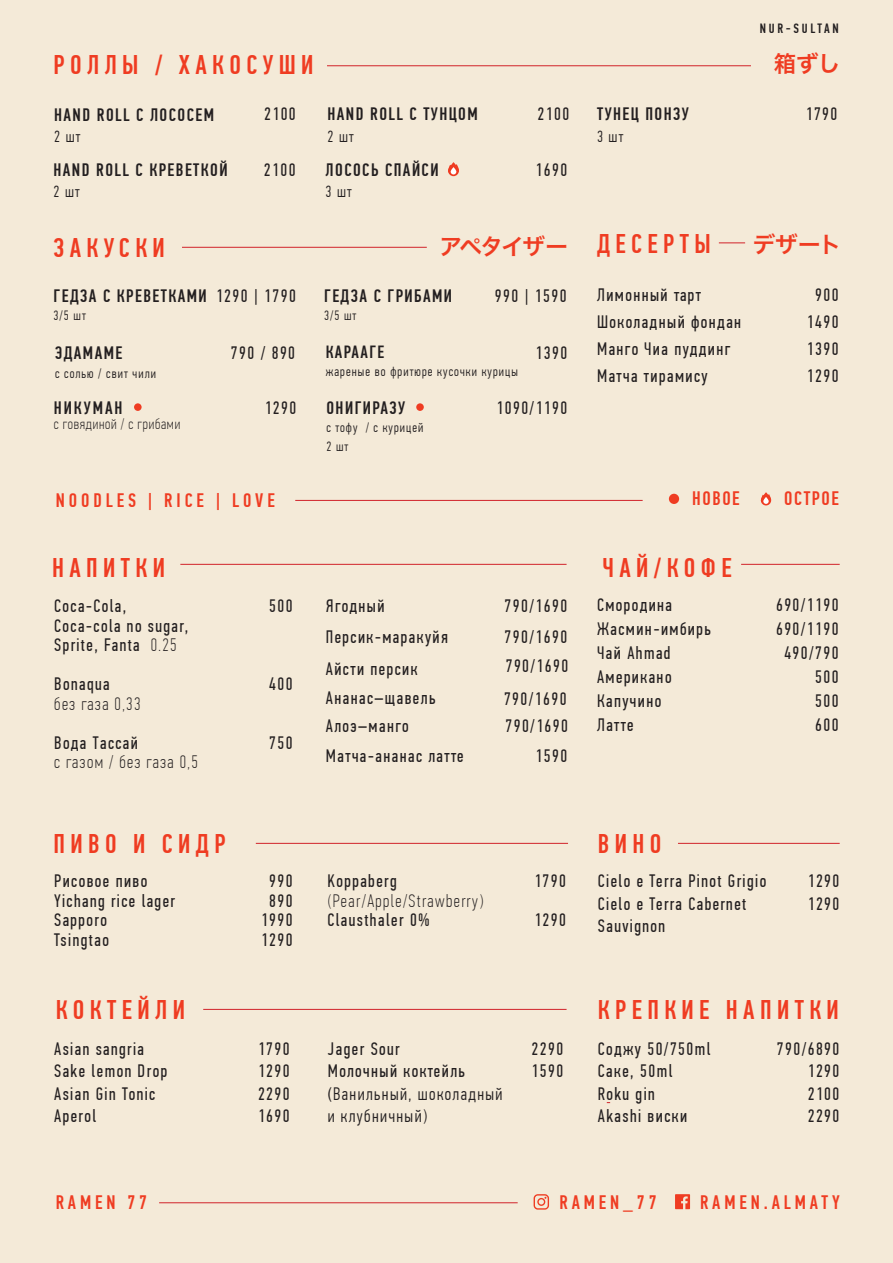
<style>
.page{position:relative;width:893px;height:1263px;background:#f4ead8}
.page>*{position:absolute;margin:0;border:0;box-sizing:border-box;transform-origin:0 0}
.t1{font:500 27px "PF Din Text Comp Pro";letter-spacing:.2em;color:#ef3c22}
.t2{font:22.5px "Hira Kaku Pro W6";letter-spacing:-.05em;color:#ef3c22}
.t3{font:500 19.5px "PF Din Text Comp Pro";letter-spacing:.2em;color:#ef3c22}
.t4{font:18px/19.5px "PF Din Text Comp Pro";letter-spacing:.08em;color:#231f20}
.t5{font:500 18px "PF Din Text Comp Pro";letter-spacing:.08em;color:#231f20}
.t6{font:100 18px/19.5px "PF Din Text Comp Pro";letter-spacing:.08em;color:#231f20}
.t7{font:300 18px/22.5px "PF Din Text Comp Pro";letter-spacing:.08em;color:#231f20}
.t8{font:500 18px "PF Din Text Comp Pro";letter-spacing:.11em;color:#231f20}
.t9{font:500 17.7px "PF Din Text Comp Pro";letter-spacing:.08em;color:#231f20}
.t10{font:300 16.2px "PF Din Text Comp Pro";letter-spacing:.08em;color:#231f20}
.t11{font:100 15px "PF Din Text Comp Pro";letter-spacing:.05em;color:#231f20}
.t12{font:300 13.5px/19.5px "PF Din Text Comp Pro";letter-spacing:.08em;color:#231f20}
.t13{font:500 13.5px "PF Din Text Comp Pro";letter-spacing:.2em;color:#231f20}
.s1{font-weight:100}
.s2{font-weight:400}
</style>
<div class="page">
<svg style="left:448px;top:162px;width:11px;height:14px"></svg>
<svg style="left:448px;top:164px;width:11px;height:11px"></svg>
<hr style="left:295px;top:500px;width:348px;height:1px;background:#d1232a">
<div style="left:669px;top:494px;width:10px;height:10px;background:#ef3c22;border-radius:50%"></div>
<svg style="left:761px;top:492px;width:10px;height:13px"></svg>
<svg style="left:760px;top:494px;width:11px;height:10px"></svg>
<svg style="left:763px;top:497px;width:6px;height:7px"></svg>
<hr style="left:327px;top:66px;width:424px;height:1px;background:#d1232a">
<hr style="left:182px;top:247px;width:245px;height:1px;background:#d1232a">
<hr style="left:159px;top:1202px;width:359px;height:1px;background:#d1232a">
<div style="left:416px;top:403px;width:8px;height:8px;background:#ef3c22;border-radius:50%"></div>
<div style="left:134px;top:403px;width:8px;height:8px;background:#ef3c22;border-radius:50%"></div>
<hr style="left:256px;top:843px;width:312px;height:1px;background:#d1232a">
<hr style="left:678px;top:843px;width:162px;height:1px;background:#d1232a">
<hr style="left:203px;top:1009px;width:364px;height:1px;background:#d1232a">
<hr style="left:180px;top:564px;width:387px;height:1px;background:#d1232a">
<hr style="left:741px;top:564px;width:99px;height:1px;background:#d1232a">
<svg style="left:719px;top:243px;width:26px;height:1px"></svg>
<svg style="left:534px;top:1194px;width:15px;height:15px"></svg>
<svg style="left:675px;top:1194px;width:15px;height:15px"></svg>
<p class="t13" style="left:760px;top:21px;width:81px">NUR-SULTAN</p>
<p class="t1" style="left:54px;top:49px;width:261px">РОЛЛЫ / ХАКОСУШИ</p>
<p class="t2" style="left:774px;top:43px;width:68px">箱ずし</p>
<p class="t5" style="left:54px;top:104px;width:161px">HAND ROLL С ЛОСОСЕМ</p>
<p class="t10" style="left:54px;top:128px;width:28px">2 шт</p>
<p class="t4" style="left:264px;top:105px;width:33px">2100</p>
<p class="t5" style="left:327px;top:104px;width:152px">HAND ROLL С ТУНЦОМ</p>
<p class="t10" style="left:327px;top:127px;width:28px">2 шт</p>
<p class="t4" style="left:537px;top:105px;width:33px">2100</p>
<p class="t5" style="left:54px;top:159px;width:176px">HAND ROLL С КРЕВЕТКОЙ</p>
<p class="t4" style="left:536px;top:160px;width:33px">1690</p>
<p class="t10" style="left:54px;top:182px;width:28px">2 шт</p>
<p class="t5" style="left:326px;top:159px;width:114px">ЛОСОСЬ СПАЙСИ</p>
<p class="t10" style="left:326px;top:182px;width:28px">3 шт</p>
<p class="t4" style="left:264px;top:160px;width:33px">2100</p>
<p class="t1" style="left:54px;top:232px;width:113px">ЗАКУСКИ</p>
<p class="t2" style="left:440px;top:226px;width:130px">アペタイザー</p>
<p class="t4" style="left:216px;top:286px;width:81px">1290 | 1790</p>
<p class="t4" style="left:495px;top:286px;width:73px">990 | 1590</p>
<p class="t5" style="left:54px;top:285px;width:155px">ГЕДЗА C КРЕВЕТКАМИ</p>
<p class="t12" style="left:54px;top:306px;width:34px">3/5 шт</p>
<p class="t5" style="left:324px;top:285px;width:129px">ГЕДЗА C ГРИБАМИ</p>
<p class="t12" style="left:324px;top:306px;width:34px">3/5 шт</p>
<p class="t5" style="left:55px;top:342px;width:69px">ЭДАМАМЕ</p>
<p class="t12" style="left:55px;top:364px;width:102px">с солью / свит чили</p>
<p class="t4" style="left:231px;top:343px;width:66px">790 / 890</p>
<p class="t9" style="left:326px;top:342px;width:60px">КАРААГЕ</p>
<p class="t12" style="left:326px;top:362px;width:194px">жареные во фритюре кусочки курицы</p>
<p class="t4" style="left:535px;top:343px;width:33px">1390</p>
<p class="t8" style="left:54px;top:397px;width:70px">НИКУМАН</p>
<p class="t4" style="left:496px;top:398px;width:72px">1090/1190</p>
<p class="t11" style="left:54px;top:415px;width:128px">с говядиной / с грибами</p>
<p class="t5" style="left:326px;top:397px;width:80px">ОНИГИРАЗУ</p>
<p class="t12" style="left:326px;top:417px;width:98px">с тофу / с курицей<br>2 шт</p>
<p class="t4" style="left:265px;top:398px;width:33px">1290</p>
<p class="t5" style="left:597px;top:104px;width:93px">ТУНЕЦ ПОНЗУ</p>
<p class="t10" style="left:597px;top:127px;width:28px">3 шт</p>
<p class="t4" style="left:806px;top:105px;width:33px">1790</p>
<p class="t2" style="left:753px;top:224px;width:90px">デザート</p>
<p class="t1" style="left:597px;top:228px;width:115px">ДЕСЕРТЫ</p>
<p class="t4" style="left:597px;top:285px;width:106px">Лимонный тарт</p>
<p class="t4" style="left:815px;top:285px;width:25px">900</p>
<p class="t4" style="left:597px;top:312px;width:146px">Шоколадный фондан</p>
<p class="t4" style="left:807px;top:312px;width:33px">1490</p>
<p class="t4" style="left:597px;top:339px;width:135px">Манго Чиа пуддинг</p>
<p class="t4" style="left:807px;top:339px;width:33px">1390</p>
<p class="t4" style="left:597px;top:366px;width:112px">Матча тирамису</p>
<p class="t4" style="left:807px;top:366px;width:33px">1290</p>
<p class="t3" style="left:56px;top:489px;width:220px">NOODLES | RICE | LOVE</p>
<p class="t3" style="left:692px;top:487px;width:49px">НОВОЕ</p>
<p class="t3" style="left:784px;top:487px;width:56px">ОСТРОЕ</p>
<p class="t1" style="left:52px;top:552px;width:114px">НАПИТКИ</p>
<p class="t4" style="left:54px;top:596px;width:74px">Coca-Cola,</p>
<p class="t4" style="left:269px;top:596px;width:25px">500</p>
<p class="t4" style="left:54px;top:616px;width:136px">Сoca-cola no sugar,<br>Sprite, Fanta <span class="s1">0.25</span></p>
<p class="t4" style="left:54px;top:674px;width:57px">Bonaqua</p>
<p class="t4" style="left:269px;top:674px;width:25px">400</p>
<p class="t6" style="left:54px;top:684px;width:88px;line-height:39px">без газа 0,33<br><span class="s2">Вода Тассай</span></p>
<p class="t4" style="left:269px;top:733px;width:25px">750</p>
<p class="t6" style="left:54px;top:752px;width:145px">с газом / без газа 0,5</p>
<p class="t4" style="left:326px;top:596px;width:60px">Ягодный</p>
<p class="t4" style="left:505px;top:596px;width:64px">790/1690</p>
<p class="t4" style="left:326px;top:627px;width:123px">Персик-маракуйя</p>
<p class="t4" style="left:505px;top:627px;width:64px">790/1690</p>
<p class="t4" style="left:326px;top:659px;width:93px">Айсти персик</p>
<p class="t4" style="left:506px;top:657px;width:64px">790/1690</p>
<p class="t4" style="left:326px;top:688px;width:111px">Ананас–щавель</p>
<p class="t4" style="left:326px;top:717px;width:84px">Алоэ–манго</p>
<p class="t4" style="left:504px;top:690px;width:64px">790/1690</p>
<p class="t4" style="left:505px;top:717px;width:64px">790/1690</p>
<p class="t4" style="left:326px;top:746px;width:139px">Матча-ананас латте</p>
<p class="t4" style="left:535px;top:746px;width:33px">1590</p>
<p class="t1" style="left:602px;top:552px;width:131px">ЧАЙ/КОФЕ</p>
<p class="t4" style="left:597px;top:595px;width:77px">Смородина</p>
<p class="t4" style="left:776px;top:595px;width:64px">690/1190</p>
<p class="t4" style="left:597px;top:619px;width:115px">Жасмин-имбирь</p>
<p class="t4" style="left:776px;top:619px;width:64px">690/1190</p>
<p class="t4" style="left:597px;top:643px;width:75px">Чай Ahmad</p>
<p class="t4" style="left:784px;top:643px;width:56px">490/790</p>
<p class="t4" style="left:597px;top:667px;width:76px">Американо</p>
<p class="t4" style="left:815px;top:667px;width:25px">500</p>
<p class="t4" style="left:597px;top:691px;width:66px">Капучино</p>
<p class="t4" style="left:815px;top:691px;width:25px">500</p>
<p class="t4" style="left:597px;top:715px;width:38px">Латте</p>
<p class="t4" style="left:815px;top:715px;width:25px">600</p>
<p class="t1" style="left:54px;top:828px;width:173px">ПИВО И СИДР</p>
<p class="t1" style="left:598px;top:828px;width:65px">ВИНО</p>
<p class="t4" style="left:54px;top:871px;width:95px">Рисовое пиво</p>
<p class="t4" style="left:269px;top:871px;width:25px">990</p>
<p class="t4" style="left:54px;top:891px;width:123px">Yichang rice lager</p>
<p class="t4" style="left:269px;top:891px;width:25px">890</p>
<p class="t4" style="left:54px;top:910px;width:54px">Sapporo</p>
<p class="t4" style="left:261px;top:910px;width:33px">1990</p>
<p class="t4" style="left:54px;top:930px;width:56px">Tsingtao</p>
<p class="t4" style="left:261px;top:930px;width:33px">1290</p>
<p class="t4" style="left:327px;top:871px;width:71px">Koppaberg</p>
<p class="t4" style="left:534px;top:871px;width:33px">1790</p>
<p class="t6" style="left:327px;top:890px;width:157px">(Pear/Apple/Strawberry)<br><span class="s2">Clausthaler 0%</span></p>
<p class="t4" style="left:534px;top:910px;width:33px">1290</p>
<p class="t4" style="left:598px;top:871px;width:170px">Cielo e Terra Pinot Grigio</p>
<p class="t4" style="left:808px;top:871px;width:33px">1290</p>
<p class="t4" style="left:598px;top:894px;width:150px">Cielo e Terra Cabernet</p>
<p class="t4" style="left:808px;top:894px;width:33px">1290</p>
<p class="t4" style="left:598px;top:916px;width:69px">Sauvignon</p>
<p class="t1" style="left:56px;top:994px;width:131px">КОКТЕЙЛИ</p>
<p class="t1" style="left:598px;top:994px;width:242px">КРЕПКИЕ НАПИТКИ</p>
<p class="t4" style="left:54px;top:1039px;width:91px">Asian sangria</p>
<p class="t4" style="left:258px;top:1039px;width:33px">1790</p>
<p class="t4" style="left:54px;top:1061px;width:115px">Sake lemon Drop</p>
<p class="t4" style="left:258px;top:1061px;width:33px">1290</p>
<p class="t4" style="left:54px;top:1084px;width:103px">Asian Gin Tonic</p>
<p class="t4" style="left:258px;top:1084px;width:33px">2290</p>
<p class="t4" style="left:54px;top:1106px;width:44px">Aperol</p>
<p class="t4" style="left:258px;top:1106px;width:33px">1690</p>
<p class="t4" style="left:328px;top:1039px;width:74px">Jager Sour</p>
<p class="t4" style="left:532px;top:1039px;width:33px">2290</p>
<p class="t4" style="left:328px;top:1061px;width:139px">Молочный коктейль</p>
<p class="t4" style="left:532px;top:1061px;width:33px">1590</p>
<p class="t7" style="left:328px;top:1082px;width:176px"><span class="s2">(</span>Ванильный, шоколадный и клубничный)</p>
<p class="t4" style="left:598px;top:1039px;width:114px">Соджу 50/750ml</p>
<p class="t4" style="left:777px;top:1039px;width:64px">790/6890</p>
<p class="t4" style="left:598px;top:1061px;width:76px">Саке, 50ml</p>
<p class="t4" style="left:808px;top:1061px;width:33px">1290</p>
<p class="t4" style="left:598px;top:1084px;width:58px">Roku gin</p>
<p class="t4" style="left:808px;top:1084px;width:33px">2100</p>
<p class="t4" style="left:598px;top:1106px;width:91px">Akashi виски</p>
<p class="t4" style="left:808px;top:1106px;width:33px">2290</p>
<p class="t3" style="left:56px;top:1191px;width:93px">RAMEN 77</p>
<p class="t3" style="left:559px;top:1191px;width:99px">RAMEN_77</p>
<p class="t3" style="left:700px;top:1191px;width:141px">RAMEN.ALMATY</p>
</div>
